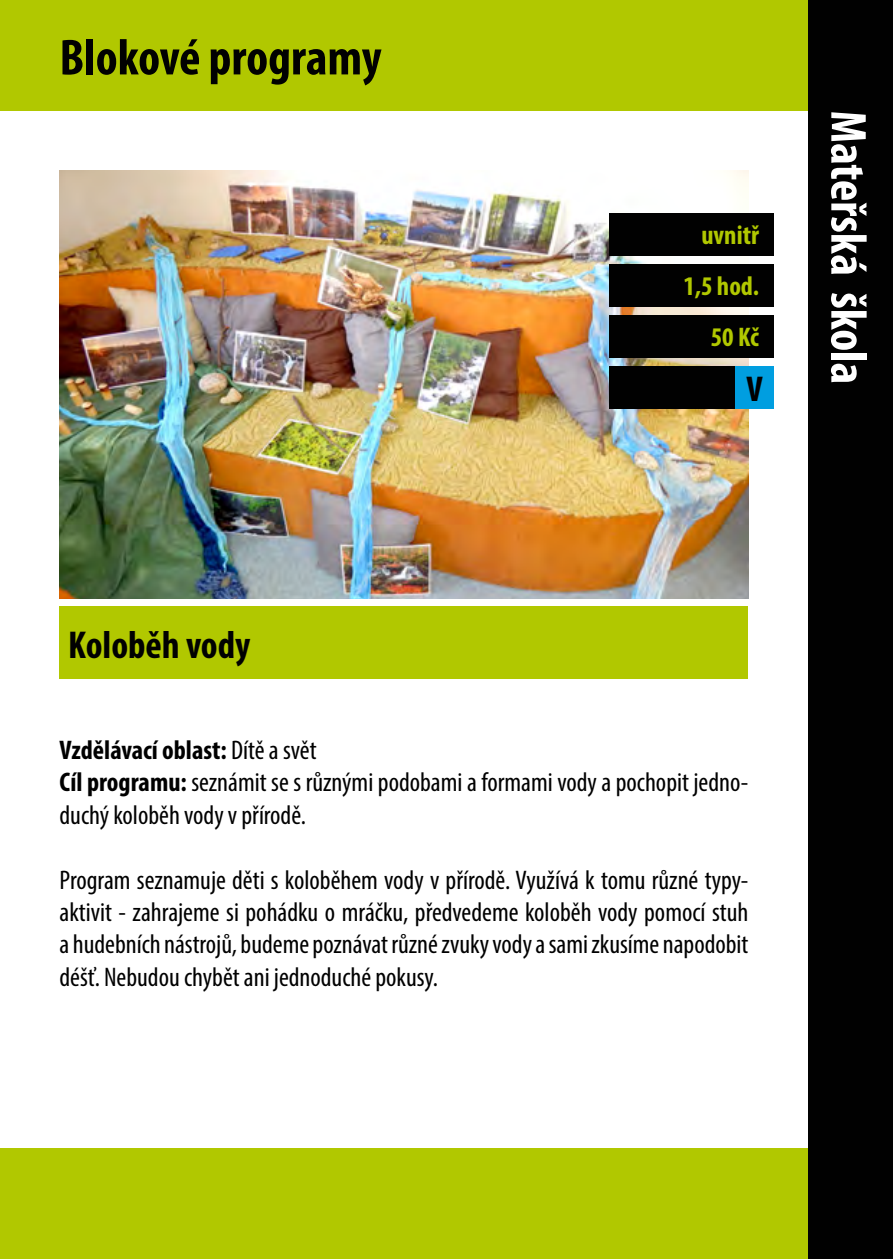
<style>
.page{position:relative;width:893px;height:1259px;background:#fff}
.page>*{position:absolute;margin:0;border:0;box-sizing:border-box;transform-origin:0 0}
.t1{font:700 condensed 51px "Myriad Pro";color:#010101}
.t2{font:700 condensed 51px "Myriad Pro";color:#fff}
.t3{font:700 condensed 39px "Myriad Pro";color:#010101}
.t4{font:700 condensed 36px "Myriad Pro";color:#000}
.t5{font:condensed 27px/32.4px "Myriad Pro";color:#000}
.t6{font:700 condensed 27px/51px "Myriad Pro";color:#b1c800;text-align:right}
.s1{font-weight:700}
</style>
<div class="page">
<div style="left:0;top:1148px;width:893px;height:111px;background:#b1c800"></div>
<div style="left:0;top:0;width:893px;height:111px;background:#b1c800"></div>
<div style="left:808px;top:0;width:85px;height:1259px;background:#010101"></div>
<img style="left:60px;top:170px;width:688px;height:428px">
<div style="left:60px;top:607px;width:688px;height:72px;background:#b1c800"></div>
<div style="left:609px;top:213px;width:165px;height:42px;background:#010101"></div>
<div style="left:609px;top:264px;width:165px;height:42px;background:#010101"></div>
<div style="left:609px;top:315px;width:165px;height:42px;background:#010101"></div>
<div style="left:609px;top:366px;width:165px;height:42px;background:#010101"></div>
<div style="left:736px;top:366px;width:38px;height:42px;background:#009ee0"></div>
<h1 class="t1" style="left:60px;top:26px;width:324px">Blokové programy</h1>
<p class="t6" style="left:683px;top:209px;width:77px">uvnitř<br>1,5 hod.<br>50 Kč</p>
<h3 class="t4" style="left:747px;top:366px;width:18px">V</h3>
<h1 class="t2" style="left:880px;top:111px;width:275px;rotate:90deg">Mateřská škola</h1>
<h2 class="t3" style="left:68px;top:620px;width:184px">Koloběh vody</h2>
<p class="t5" style="left:60px;top:733px;width:690px"><span class="s1">Vzdělávací oblast:</span> Dítě a svět<br><span class="s1">Cíl programu:</span> seznámit se s různými podobami a formami vody a pochopit jedno&shy;duchý koloběh vody v přírodě.</p>
<p class="t5" style="left:60px;top:863px;width:690px;text-align:justify">Program seznamuje děti s koloběhem vody v přírodě. Využívá k tomu různé typy&shy;aktivit - zahrajeme si pohádku o mráčku, předvedeme koloběh vody pomocí stuh a hudebních nástrojů, budeme poznávat různé zvuky vody a sami zkusíme napodobit déšť. Nebudou chybět ani jednoduché pokusy.</p>
</div>
